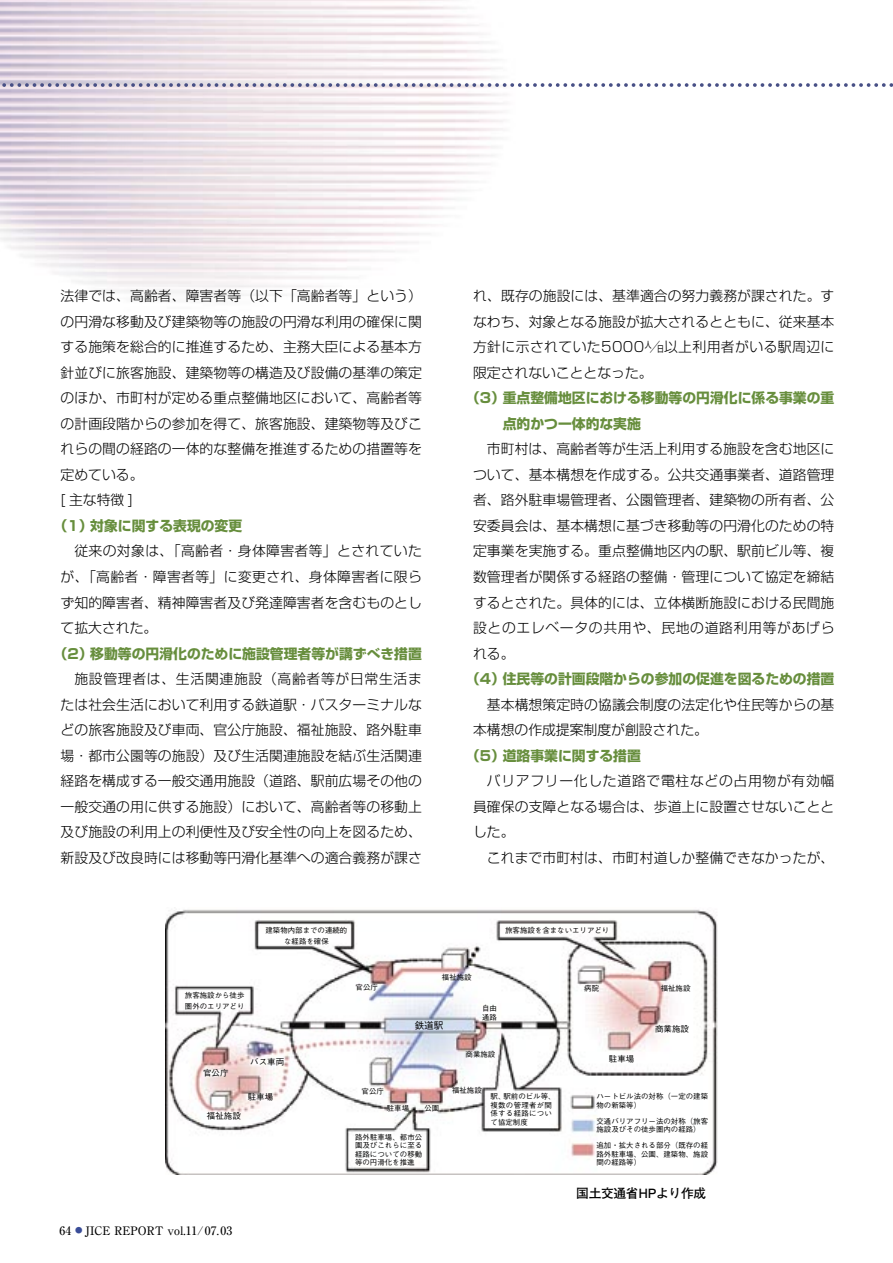
<style>
.page{position:relative;width:893px;height:1263px;background:#fff}
.page>*{position:absolute;margin:0;border:0;box-sizing:border-box;transform-origin:0 0}
.本文{font:300 13.8px/25.5px "Shin Go Pro";letter-spacing:.005em;color:#000;text-align:justify}
.ノーマル{font:700 13.8px/25.5px "Shin Go Pro";color:#678e3d}
.ノーマル-2{font:300 13.8px "Shin Go Pro";color:#000}
.キャプション{font:700 12.75px "Futo Go B101 Pro";letter-spacing:-.025em;color:#000}
.ノーマル-3{font:500 11.7px "Ryumin Pro";color:#000}
.t1{font:9.6px "Gothic BBB Pro Medium 90 pv RKSJ H";color:#000}
.t2{font:8.55px "Gothic BBB Pro Medium 90 pv RKSJ H";color:#000}
.t3{font:7.5px/8.6px "Gothic BBB Pro Medium 90 pv RKSJ H";color:#000}
.t4{font:7.5px/8.6px "Gothic BBB Pro Medium 90 pv RKSJ H";letter-spacing:.035em;color:#000}
.s1{font-weight:400;font-size:8.55px}
.s2{font-size:7.5px;color:#3a4d98}
</style>
<div class="page">
<svg style="left:0;top:83px;width:893px;height:4px"></svg>
<img style="left:166px;top:909px;width:552px;height:266px">
<p class="本文" style="left:61px;top:282px;width:363px">法律では、高齢者、障害者等（以下「高齢者等」という）の円滑な移動及び建築物等の施設の円滑な利用の確保に関する施策を総合的に推進するため、主務大臣による基本方針並びに旅客施設、建築物等の構造及び設備の基準の策定のほか、市町村が定める重点整備地区において、高齢者等の計画段階からの参加を得て、旅客施設、建築物等及びこれらの間の経路の一体的な整備を推進するための措置等を定めている。</p>
<p class="ノーマル-2" style="left:61px;top:489px;width:74px">[ 主な特徴 ]</p>
<p class="ノーマル" style="left:54px;top:511px;width:190px">（1）対象に関する表現の変更</p>
<p class="本文" style="left:61px;top:537px;width:363px;text-indent:14px">従来の対象は、「高齢者・身体障害者等」とされていたが、「高齢者・障害者等」に変更され、身体障害者に限らず知的障害者、精神障害者及び発達障害者を含むものとして拡大された。</p>
<p class="ノーマル" style="left:54px;top:639px;width:370px">（2）移動等の円滑化のために施設管理者等が講ずべき措置</p>
<p class="本文" style="left:61px;top:664px;width:363px;text-indent:14px">施設管理者は、生活関連施設（高齢者等が日常生活または社会生活において利用する鉄道駅・バスターミナルなどの旅客施設及び車両、官公庁施設、福祉施設、路外駐車場・都市公園等の施設）及び生活関連施設を結ぶ生活関連経路を構成する一般交通用施設（道路、駅前広場その他の一般交通の用に供する施設）において、高齢者等の移動上及び施設の利用上の利便性及び安全性の向上を図るため、新設及び改良時には移動等円滑化基準への適合義務が課さ</p>
<p class="本文" style="left:473px;top:282px;width:363px">れ、既存の施設には、基準適合の努力義務が課された。すなわち、対象となる施設が拡大されるとともに、従来基本方針に示されていた5000<sup>人</sup>／<span class="s1">日</span>以上利用者がいる駅周辺に限定されないこととなった。</p>
<p class="ノーマル" style="left:503px;top:384px;width:333px;text-indent:-37px">（3）重点整備地区における移動等の円滑化に係る事業の重点的かつ一体的な実施</p>
<p class="本文" style="left:473px;top:435px;width:363px;text-indent:14px">市町村は、高齢者等が生活上利用する施設を含む地区について、基本構想を作成する。公共交通事業者、道路管理者、路外駐車場管理者、公園管理者、建築物の所有者、公安委員会は、基本構想に基づき移動等の円滑化のための特定事業を実施する。重点整備地区内の駅、駅前ビル等、複数管理者が関係する経路の整備・管理について協定を締結するとされた。具体的には、立体横断施設における民間施設とのエレベータの共用や、民地の道路利用等があげられる。</p>
<p class="ノーマル" style="left:466px;top:665px;width:370px">（4）住民等の計画段階からの参加の促進を図るための措置</p>
<p class="本文" style="left:473px;top:690px;width:363px;text-indent:14px">基本構想策定時の協議会制度の法定化や住民等からの基本構想の作成提案制度が創設された。</p>
<p class="ノーマル" style="left:466px;top:741px;width:176px">（5）道路事業に関する措置</p>
<p class="本文" style="left:473px;top:766px;width:363px;text-indent:14px">バリアフリー化した道路で電柱などの占用物が有効幅員確保の支障となる場合は、歩道上に設置させないこととした。</p>
<p class="本文" style="left:487px;top:843px;width:349px">これまで市町村は、市町村道しか整備できなかったが、</p>
<p class="t3" style="left:265px;top:924px;width:83px;line-height:10.6px;text-align:center">建築物内部までの連続的な経路を確保</p>
<p class="t3" style="left:442px;top:972px;width:31px">福祉施設</p>
<p class="t3" style="left:505px;top:925px;width:106px">旅客施設を含まないエリアどり</p>
<p class="t3" style="left:185px;top:989px;width:61px;line-height:10.6px">旅客施設から徒歩圏外のエリアどり</p>
<p class="t2" style="left:203px;top:1066px;width:27px">官公庁</p>
<p class="t2" style="left:250px;top:1055px;width:36px">バス車両</p>
<p class="t2" style="left:248px;top:1090px;width:27px">駐車場</p>
<p class="t2" style="left:207px;top:1109px;width:36px">福祉施設</p>
<p class="ノーマル-3" style="left:60px;top:1221px;width:174px">64 <span class="s2">●</span> JICE REPORT vol.11/07.03</p>
<p class="t3" style="left:356px;top:982px;width:24px">官公庁</p>
<p class="t3" style="left:362px;top:1086px;width:24px">官公庁</p>
<p class="t1" style="left:415px;top:1017px;width:30px">鉄道駅</p>
<p class="t3" style="left:387px;top:1103px;width:24px">駐車場</p>
<p class="t3" style="left:424px;top:1103px;width:16px">公園</p>
<p class="t3" style="left:355px;top:1132px;width:69px;text-align:justify">路外駐車場、都市公園及びこれらに至る経路についての移動等の円滑化を推進</p>
<p class="t3" style="left:482px;top:1002px;width:16px;line-height:9.6px">自由通路</p>
<p class="t3" style="left:466px;top:1049px;width:31px">商業施設</p>
<p class="t3" style="left:452px;top:1085px;width:31px">福祉施設</p>
<p class="t4" style="left:491px;top:1091px;width:66px">駅、駅前のビル等、複数の管理者が関係する経路について協定制度</p>
<p class="t3" style="left:584px;top:983px;width:16px">病院</p>
<p class="t3" style="left:661px;top:983px;width:31px">福祉施設</p>
<p class="t2" style="left:655px;top:1021px;width:36px">商業施設</p>
<p class="t2" style="left:609px;top:1052px;width:27px">駐車場</p>
<p class="t3" style="left:596px;top:1091px;width:113px">ハートビル法の対称（一定の建築物の新築等）</p>
<p class="t3" style="left:596px;top:1116px;width:113px">交通バリアフリー法の対称（旅客施設及びその徒歩圏内の経路）</p>
<p class="t3" style="left:596px;top:1140px;width:113px;text-align:justify">追加・拡大される部分（既存の経路外駐車場、公園、建築物、施設間の経路等）</p>
<p class="キャプション" style="left:576px;top:1183px;width:132px">国土交通省HPより作成</p>
</div>
